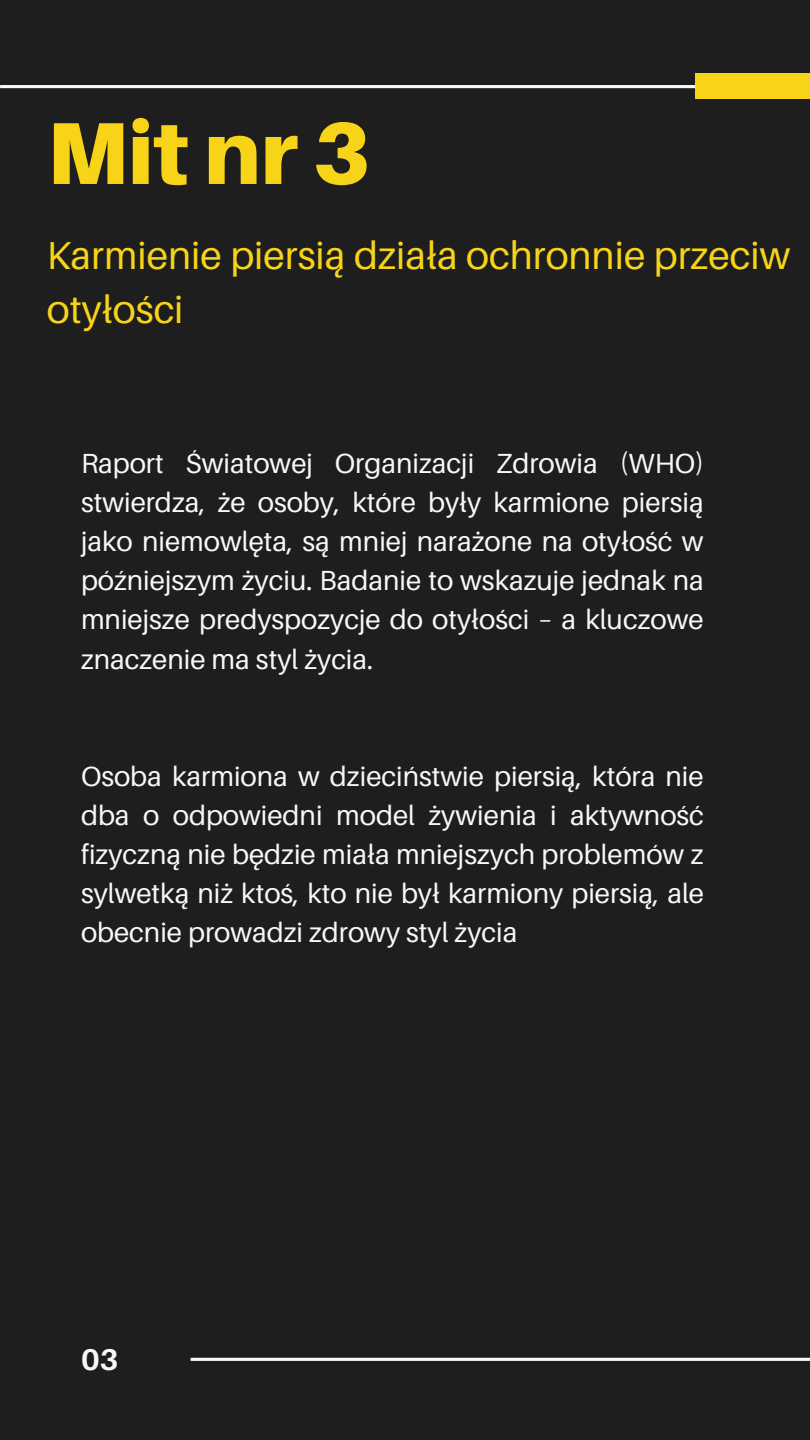
<style>
.page{position:relative;width:810px;height:1440px;background:#1e1e1e}
.page>*{position:absolute;margin:0;border:0;box-sizing:border-box;transform-origin:0 0}
.t1{font:900 88px "Aileron";color:#f8d418}
.t2{font:39px/54.8px "Aileron";color:#f8d418}
.t3{font:700 30px "Aileron";color:#f8f8f8}
.t4{font:27.7px/39.1px "Aileron";color:#f8f8f8;text-align:justify}
</style>
<div class="page">
<div style="left:696px;top:74px;width:114px;height:25px;background:#f8d418"></div>
<svg style="left:0;top:85px;width:695px;height:3px;background:#f4f4f4"></svg>
<svg style="left:191px;top:1358px;width:619px;height:3px;background:#f1f1f1"></svg>
<h1 class="t1" style="left:47px;top:99px;width:326px">Mit nr 3</h1>
<h2 class="t2" style="left:47px;top:227px;width:745px">Karmienie piersią działa ochronnie przeciw otyłości</h2>
<p class="t4" style="left:81px;top:443px;width:625px">Raport Światowej Organizacji Zdrowia (WHO) stwierdza, że osoby, które były karmione piersią jako niemowlęta, są mniej narażone na otyłość w późniejszym życiu. Badanie to wskazuje jednak na mniejsze predyspozycje do otyłości – a kluczowe znaczenie ma styl życia.</p>
<p class="t4" style="left:81px;top:756px;width:625px">Osoba karmiona w dzieciństwie piersią, która nie dba o odpowiedni model żywienia i aktywność fizyczną nie będzie miała mniejszych problemów z sylwetką niż ktoś, kto nie był karmiony piersią, ale obecnie prowadzi zdrowy styl życia</p>
<p class="t3" style="left:81px;top:1341px;width:39px">03</p>
</div>
